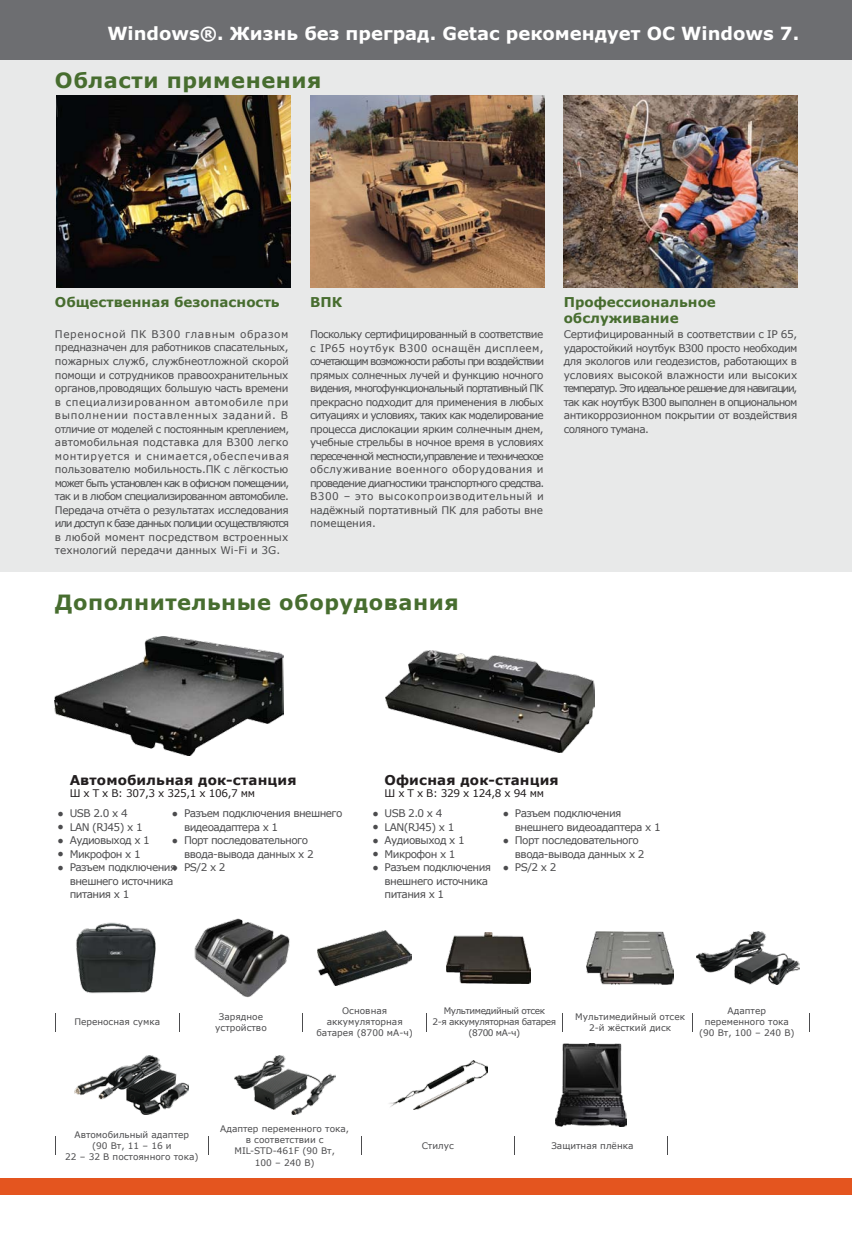
<style>
.page{position:relative;width:852px;height:1235px;background:#fff}
.page>*{position:absolute;margin:0;border:0;box-sizing:border-box;transform-origin:0 0}
.t1{font:700 21px "Verdana";letter-spacing:.025em;color:#476d2f}
.t2{font:700 18px "Verdana";color:#fff}
.t3{font:700 13.5px/16.5px "Verdana";color:#476d2f}
.t4{font:700 13.5px "Verdana";letter-spacing:.01em;color:#221e1f}
.t5{font:10.5px/13.5px "Verdana";letter-spacing:-.05em;color:#4c4c4e}
.t6{font:10.5px "Verdana";letter-spacing:-.035em;color:#221e1f}
.t7{font:9px/11.2px "Verdana";color:#4c4c4e;text-align:center}
.t8{font:9px/11.2px "Verdana";letter-spacing:-.05em;color:#4c4c4e;text-align:center}
</style>
<div class="page">
<img style="left:555px;top:1043px;width:71px;height:83px">
<div style="left:0;top:0;width:852px;height:571px;background:#e8e9e9"></div>
<div style="left:0;top:0;width:852px;height:59px;background:#6d6e71"></div>
<div style="left:0;top:1178px;width:852px;height:16px;background:#e4551f"></div>
<img style="left:55px;top:637px;width:228px;height:118px">
<svg style="left:179px;top:1013px;width:1px;height:18px"></svg>
<svg style="left:55px;top:1013px;width:1px;height:18px"></svg>
<svg style="left:562px;top:1013px;width:1px;height:18px"></svg>
<svg style="left:692px;top:1013px;width:1px;height:18px"></svg>
<svg style="left:809px;top:1013px;width:1px;height:18px"></svg>
<svg style="left:426px;top:1013px;width:1px;height:18px"></svg>
<svg style="left:302px;top:1013px;width:1px;height:18px"></svg>
<svg style="left:55px;top:1136px;width:1px;height:19px"></svg>
<svg style="left:208px;top:1136px;width:1px;height:19px"></svg>
<svg style="left:361px;top:1136px;width:1px;height:19px"></svg>
<svg style="left:514px;top:1136px;width:1px;height:19px"></svg>
<svg style="left:667px;top:1136px;width:1px;height:19px"></svg>
<img style="left:446px;top:933px;width:85px;height:50px">
<img style="left:76px;top:922px;width:80px;height:72px">
<img style="left:586px;top:931px;width:87px;height:53px">
<img style="left:194px;top:918px;width:96px;height:80px">
<img style="left:696px;top:931px;width:103px;height:53px">
<img style="left:317px;top:930px;width:95px;height:56px">
<img style="left:389px;top:1060px;width:99px;height:49px">
<img style="left:310px;top:96px;width:234px;height:191px">
<img style="left:564px;top:96px;width:233px;height:191px">
<img style="left:56px;top:96px;width:234px;height:191px">
<img style="left:385px;top:650px;width:210px;height:102px">
<img style="left:75px;top:1055px;width:114px;height:59px">
<img style="left:234px;top:1055px;width:101px;height:59px">
<h2 class="t2" style="left:107px;top:22px;width:693px">Windows®. Жизнь без преград. Getac рекомендует ОС Windows 7.</h2>
<h1 class="t1" style="left:55px;top:67px;width:268px">Области применения</h1>
<p class="t3" style="left:55px;top:293px;width:226px">Общественная безопасность</p>
<p class="t3" style="left:310px;top:293px;width:33px">ВПК</p>
<p class="t3" style="left:563px;top:293px;width:154px">Профессиональное обслуживание</p>
<p class="t5" style="left:55px;top:327px;width:236px;text-align:justify">Переносной ПК B300 главным образом предназначен для работников спасательных, пожарных служб, службнеотложной скорой помощи и сотрудников правоохранительных органов,проводящих большую часть времени в специализированном автомобиле при выполнении поставленных заданий. В отличие от моделей с постоянным креплением, автомобильная подставка для В300 легко монтируется и снимается,обеспечивая пользователю мобильность.ПК с лёгкостью может быть установлен как в офисном помещении, так и в любом специализированном автомобиле.<br>Передача отчёта о результатах исследования или доступ к базе данных полиции осуществляются в любой момент посредством встроенных технологий передачи данных Wi-Fi и 3G.</p>
<p class="t5" style="left:310px;top:327px;width:236px">Поскольку сертифицированный в соответствие с IP65 ноутбук В300 оснащён дисплеем, сочетающим возможности работы при воздействии прямых солнечных лучей и функцию ночного видения, многофункциональный портативный ПК прекрасно подходит для применения в любых ситуациях и условиях, таких как моделирование процесса дислокации ярким солнечным днем, учебные стрельбы в ночное время в условиях пересеченной местности,управление и техническое обслуживание военного оборудования и проведение диагностики транспортного средства.<br>B300 – это высокопроизводительный и надёжный портативный ПК для работы вне помещения.</p>
<p class="t5" style="left:563px;top:327px;width:235px;text-align:justify">Сертифицированный в соответствии с IP 65, ударостойкий ноутбук В300 просто необходим для экологов или геодезистов, работающих в условиях высокой влажности или высоких температур. Это идеальное решение для навигации, так как ноутбук В300 выполнен в опциональном антикоррозионном покрытии от воздействия соляного тумана.</p>
<h1 class="t1" style="left:55px;top:589px;width:405px">Дополнительные оборудования</h1>
<p class="t4" style="left:70px;top:771px;width:228px">Автомобильная док-станция</p>
<p class="t6" style="left:70px;top:786px;width:187px">Ш x Т x В: 307,3 x 325,1 x 106,7 мм</p>
<p class="t4" style="left:384px;top:771px;width:176px">Офисная док-станция</p>
<p class="t6" style="left:384px;top:786px;width:161px">Ш x Т x В: 329 x 124,8 x 94 мм</p>
<p class="t5" style="left:70px;top:806px;width:108px">USB 2.0 x 4<br>LAN (RJ45) x 1<br>Аудиовыход x 1<br>Микрофон x 1<br>Разъем подключения внешнего источника питания x 1</p>
<p class="t5" style="left:184px;top:806px;width:160px">Разъем подключения внешнего видеоадаптера x 1<br>Порт последовательного ввода-вывода данных x 2<br>PS/2 x 2</p>
<p class="t5" style="left:384px;top:806px;width:108px">USB 2.0 x 4<br>LAN(RJ45) x 1<br>Аудиовыход x 1<br>Микрофон x 1<br>Разъем подключения внешнего источника питания х 1</p>
<p class="t5" style="left:515px;top:806px;width:147px">Разъем подключения внешнего видеоадаптера x 1<br>Порт последовательного ввода-вывода данных x 2<br>PS/2 x 2</p>
<p class="t5" style="left:58px;top:806px;width:8px;text-align:justify">● ● ● ● ●</p>
<p class="t5" style="left:172px;top:806px;width:8px">●</p>
<p class="t5" style="left:372px;top:806px;width:8px;text-align:justify">● ● ● ● ●</p>
<p class="t5" style="left:503px;top:806px;width:8px">●</p>
<p class="t5" style="left:172px;top:833px;width:8px">●</p>
<p class="t5" style="left:172px;top:860px;width:8px">●</p>
<p class="t5" style="left:503px;top:833px;width:8px">●</p>
<p class="t5" style="left:503px;top:860px;width:8px">●</p>
<p class="t7" style="left:74px;top:1016px;width:87px">Переносная сумка</p>
<p class="t7" style="left:215px;top:1010px;width:53px">Зарядное устройство</p>
<p class="t7" style="left:316px;top:1004px;width:98px">Основная аккумуляторная батарея (8700 мА-ч)</p>
<p class="t8" style="left:432px;top:1004px;width:125px">Мультимедийный отсек<br>2-я аккумуляторная батарея (8700 мА-ч)</p>
<p class="t7" style="left:575px;top:1010px;width:111px">Мультимедийный отсек<br>2-й жёсткий диск</p>
<p class="t7" style="left:699px;top:1004px;width:97px">Адаптер переменного тока (90 Вт, 100 – 240 В)</p>
<p class="t7" style="left:65px;top:1128px;width:135px">Автомобильный адаптер<br>(90 Вт, 11 – 16 и<br>22 – 32 В постоянного тока)</p>
<p class="t7" style="left:220px;top:1122px;width:130px">Адаптер переменного тока, в соответствии с<br>MIL-STD-461F (90 Вт,<br>100 – 240 В)</p>
<p class="t7" style="left:421px;top:1139px;width:34px">Стилус</p>
<p class="t7" style="left:551px;top:1139px;width:84px">Защитная плёнка</p>
</div>
